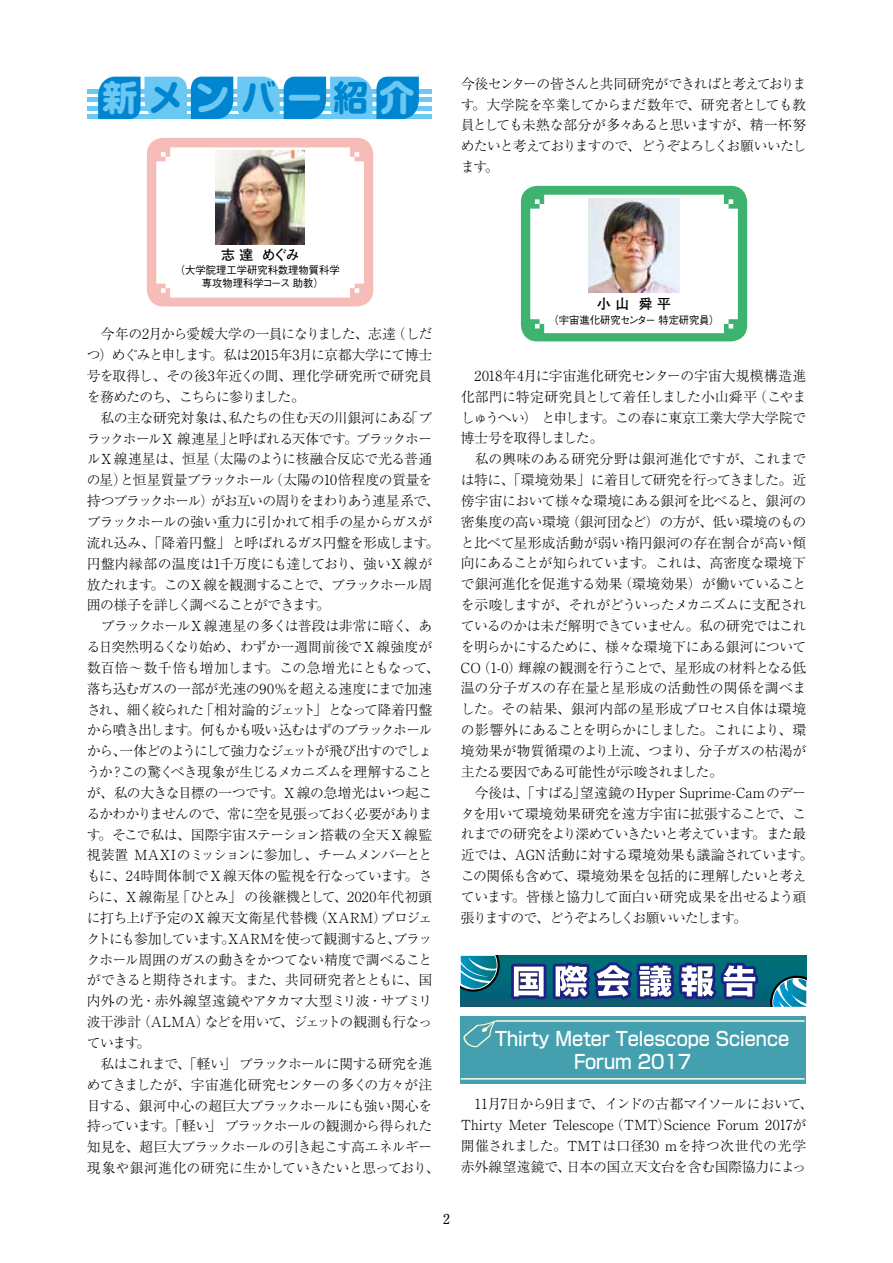
<style>
.page{position:relative;width:893px;height:1263px;background:#fff}
.page>*{position:absolute;margin:0;border:0;box-sizing:border-box;transform-origin:0 0}
.t1{font:700 34.95px "Shin M Go Pro";letter-spacing:.32em;color:#6bc8f3}
.t2{font:500 19.2px/23.4px "Shin Go Pro";color:#fff;scale:.92 1}
.t3{font:300 13.8px/20.9px "Ryumin Pro";letter-spacing:-.035em;color:#000}
.t4{font:300 13.8px/20.9px "Ryumin Pro";letter-spacing:-.005em;color:#000}
.t5{font:700 13.8px "Futo Go B101 Pro";color:#000}
.t6{font:700 13.8px "Futo Min A101 Pro";color:#000}
.t7{font:500 10.65px/12.8px "Gothic BBB Pro";color:#000}
.s1{color:#0086d1}
</style>
<div class="page">
<div style="left:461px;top:1016px;width:345px;height:67px;background:#44a0ae"></div>
<svg style="left:463px;top:1020px;width:32px;height:27px"></svg>
<hr style="left:495px;top:1020px;width:309px;height:2px;background:#fffcdb">
<hr style="left:461px;top:1078px;width:343px;height:1px;background:#fffcdb">
<div style="left:461px;top:956px;width:345px;height:51px;background:linear-gradient(to bottom,#00737a,#085c76)"></div>
<svg style="left:508px;top:956px;width:253px;height:48px"></svg>
<svg style="left:461px;top:956px;width:39px;height:36px"></svg>
<svg style="left:770px;top:976px;width:36px;height:31px"></svg>
<div style="left:147px;top:138px;width:226px;height:168px;background:#f6bcb8;border-radius:16px"></div>
<div style="left:156px;top:147px;width:208px;height:150px;background:#fff"></div>
<img style="left:216px;top:150px;width:88px;height:95px">
<div style="left:521px;top:186px;width:226px;height:155px;background:#3eb370;border-radius:16px"></div>
<div style="left:530px;top:195px;width:208px;height:138px;background:#fff"></div>
<img style="left:588px;top:198px;width:92px;height:95px">
<div style="left:87px;top:89px;width:345px;height:5px;background:#6bc8f3"></div>
<hr style="left:87px;top:98px;width:345px;height:4px;background:#6bc8f3">
<div style="left:87px;top:106px;width:345px;height:5px;background:#6bc8f3"></div>
<hr style="left:87px;top:115px;width:345px;height:4px;background:#6bc8f3">
<svg style="left:98px;top:77px;width:321px;height:42px"></svg>
<h1 class="t1" style="left:102px;top:70px;width:314px">新<span class="s1">メ</span>ン<span class="s1">バ</span>ー<span class="s1">紹</span>介</h1>
<p class="t3" style="left:461px;top:72px;width:347px;text-align:justify">今後センターの皆さんと共同研究ができればと考えております。大学院を卒業してからまだ数年で、研究者としても教員としても未熟な部分が多々あると思いますが、精一杯努めたいと考えておりますので、どうぞよろしくお願いいたします。</p>
<p class="t5" style="left:221px;top:244px;width:80px">志 達 めぐみ</p>
<p class="t7" style="left:202px;top:263px;width:140px;text-indent:-27px">（大学院理工学研究科数理物質科学専攻物理科学コース助教）</p>
<p class="t3" style="left:87px;top:323px;width:354px">　今年の2月から愛媛大学の一員になりました、志達（しだつ）めぐみと申します。私は2015年3月に京都大学にて博士号を取得し、その後3年近くの間、理化学研究所で研究員を務めたのち、こちらに参りました。<br>　私の主な研究対象は、私たちの住む天の川銀河にある「ブラックホールX 線連星」と呼ばれる天体です。ブラックホールX 線連星は、恒星（太陽のように核融合反応で光る普通の星）と恒星質量ブラックホール（太陽の10倍程度の質量を持つブラックホール）がお互いの周りをまわりあう連星系で、ブラックホールの強い重力に引かれて相手の星からガスが流れ込み、「降着円盤」と呼ばれるガス円盤を形成します。円盤内縁部の温度は1千万度にも達しており、強いX 線が放たれます。このX 線を観測することで、ブラックホール周囲の様子を詳しく調べることができます。<br>　ブラックホールX 線連星の多くは普段は非常に暗く、ある日突然明るくなり始め、わずか一週間前後でX 線強度が数百倍〜数千倍も増加します。この急増光にともなって、落ち込むガスの一部が光速の90％を超える速度にまで加速され、細く絞られた「相対論的ジェット」となって降着円盤から噴き出します。何もかも吸い込むはずのブラックホールから、一体どのようにして強力なジェットが飛び出すのでしょうか？この驚くべき現象が生じるメカニズムを理解することが、私の大きな目標の一つです。X 線の急増光はいつ起こるかわかりませんので、常に空を見張っておく必要があります。そこで私は、国際宇宙ステーション搭載の全天 X 線監視装置 MAXIのミッションに参加し、チームメンバーとともに、24時間体制でX 線天体の監視を行なっています。さらに、X 線衛星「ひとみ」の後継機として、2020年代初頭に打ち上げ予定のX 線天文衛星代替機（XARM）プロジェクトにも参加しています。XARMを使って観測すると、ブラックホール周囲のガスの動きをかつてない精度で調べることができると期待されます。また、共同研究者とともに、国内外の光・赤外線望遠鏡やアタカマ大型ミリ波・サブミリ波干渉計（ALMA）などを用いて、ジェットの観測も行なっています。<br>　私はこれまで、「軽い」ブラックホールに関する研究を進めてきましたが、宇宙進化研究センターの多くの方々が注目する、銀河中心の超巨大ブラックホールにも強い関心を持っています。「軽い」ブラックホールの観測から得られた知見を、超巨大ブラックホールの引き起こす高エネルギー現象や銀河進化の研究に生かしていきたいと思っており、</p>
<p class="t5" style="left:597px;top:293px;width:75px">小 山 舜 平</p>
<p class="t7" style="left:549px;top:312px;width:172px">（宇宙進化研究センター特定研究員）</p>
<p class="t3" style="left:461px;top:364px;width:354px">　2018年4月に宇宙進化研究センターの宇宙大規模構造進化部門に特定研究員として着任しました小山舜平（こやましゅうへい）と申します。この春に東京工業大学大学院で博士号を取得しました。<br>　私の興味のある研究分野は銀河進化ですが、これまでは特に、「環境効果」に着目して研究を行ってきました。近傍宇宙において様々な環境にある銀河を比べると、銀河の密集度の高い環境（銀河団など）の方が、低い環境のものと比べて星形成活動が弱い楕円銀河の存在割合が高い傾向にあることが知られています。これは、高密度な環境下で銀河進化を促進する効果（環境効果）が働いていることを示唆しますが、それがどういったメカニズムに支配されているのかは未だ解明できていません。私の研究ではこれを明らかにするために、様々な環境下にある銀河について<br>CO（1-0）輝線の観測を行うことで、星形成の材料となる低温の分子ガスの存在量と星形成の活動性の関係を調べました。その結果、銀河内部の星形成プロセス自体は環境の影響外にあることを明らかにしました。これにより、環境効果が物質循環のより上流、つまり、分子ガスの枯渇が主たる要因である可能性が示唆されました。<br>　今後は、「すばる」望遠鏡のHyper Suprime-Camのデータを用いて環境効果研究を遠方宇宙に拡張することで、これまでの研究をより深めていきたいと考えています。また最近では、AGN活動に対する環境効果も議論されています。この関係も含めて、環境効果を包括的に理解したいと考えています。皆様と協力して面白い研究成果を出せるよう頑張りますので、どうぞよろしくお願いいたします。</p>
<h2 class="t2" style="left:574px;top:1024px;width:235px;text-indent:-79px">Thirty Meter Telescope Science<br>Forum 2017</h2>
<p class="t4" style="left:461px;top:1092px;width:354px">　11月7日から9日まで、インドの古都マイソールにおいて、Thirty Meter Telescope（TMT）Science Forum 2017が開催されました。TMTは口径30 mを持つ次世代の光学赤外線望遠鏡で、日本の国立天文台を含む国際協力によっ</p>
<p class="t6" style="left:443px;top:1207px;width:9px">2</p>
</div>
